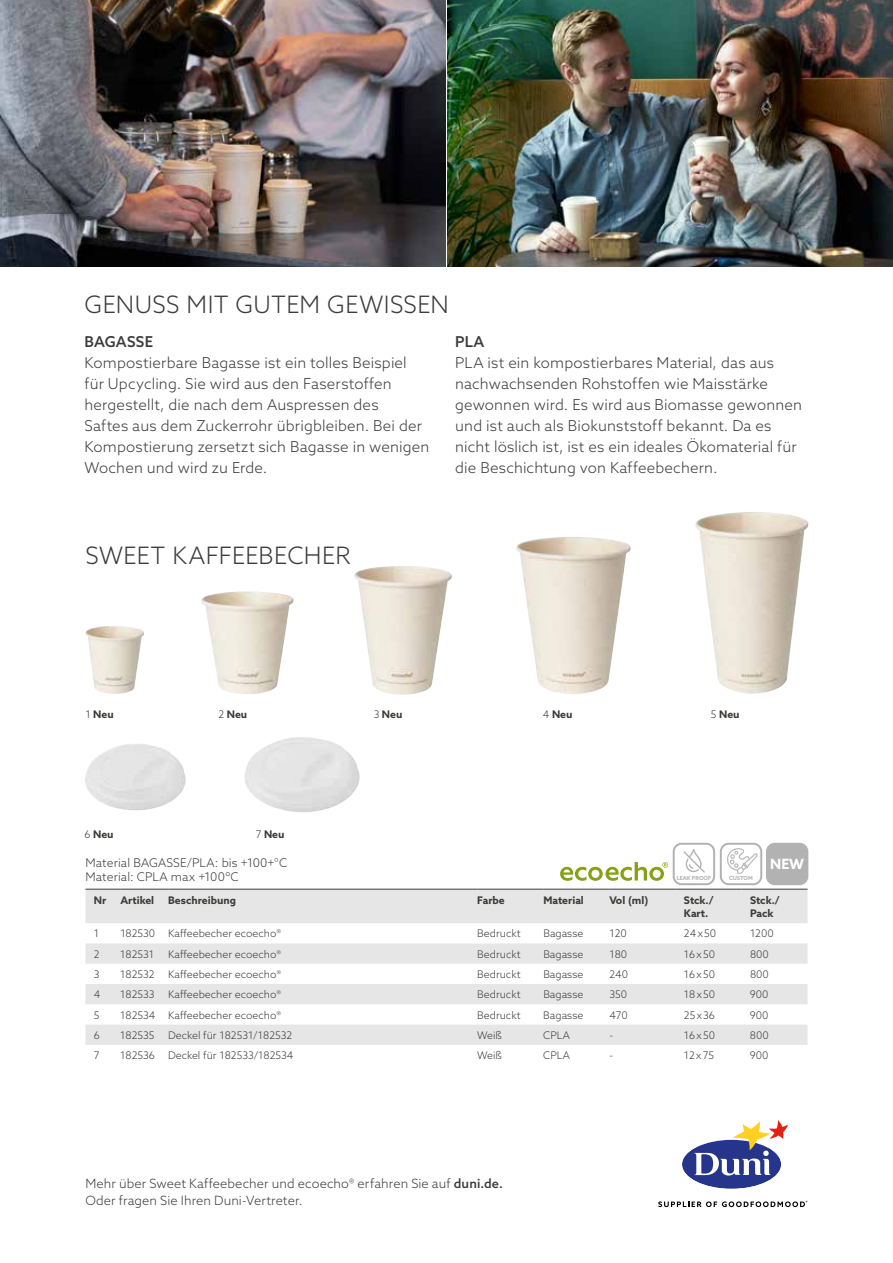
<style>
.page{position:relative;width:893px;height:1263px;background:#fff}
.page>*{position:absolute;margin:0;border:0;box-sizing:border-box;transform-origin:0 0}
.t1{font:300 24px "Azo Sans";letter-spacing:.015em;color:#3c3c3b}
.t2{font:300 15px/21px "Azo Sans";letter-spacing:.01em;color:#3c3c3b}
.t3{font:500 15px "Azo Sans";letter-spacing:.015em;color:#3c3c3b}
.t4{font:700 14.1px "Azo Sans";color:#fff}
.t5{font:300 12.75px/17.5px "Azo Sans";letter-spacing:.01em;color:#3c3c3b}
.t6{font:300 12px/14.4px "Azo Sans";letter-spacing:.01em;color:#3c3c3b}
.t7{font:300 10.5px "Azo Sans";color:#3c3c3b}
.t8{font:700 10.5px/13.5px "Azo Sans";color:#3c3c3b}
.t9{font:700 5.55px "Azo Sans";color:#b3b2b2}
.s1{font-weight:300}
.s2{font-weight:500}
</style>
<div class="page">
<img style="left:85px;top:744px;width:101px;height:66px">
<img style="left:244px;top:737px;width:116px;height:75px">
<img style="left:85px;top:626px;width:59px;height:68px">
<img style="left:201px;top:591px;width:93px;height:103px">
<img style="left:354px;top:566px;width:98px;height:129px">
<img style="left:516px;top:537px;width:115px;height:157px">
<img style="left:695px;top:512px;width:113px;height:182px">
<svg style="left:85px;top:890px;width:723px;height:155px;fill:#e6e6e6"></svg>
<hr style="left:85px;top:889px;width:35px;height:1px;background:#3c3c3b">
<hr style="left:120px;top:889px;width:48px;height:1px;background:#3c3c3b">
<hr style="left:168px;top:889px;width:309px;height:1px;background:#3c3c3b">
<hr style="left:477px;top:889px;width:66px;height:1px;background:#3c3c3b">
<hr style="left:543px;top:889px;width:66px;height:1px;background:#3c3c3b">
<hr style="left:609px;top:889px;width:66px;height:1px;background:#3c3c3b">
<hr style="left:675px;top:889px;width:66px;height:1px;background:#3c3c3b">
<hr style="left:741px;top:889px;width:67px;height:1px;background:#3c3c3b">
<svg style="left:682px;top:1120px;width:106px;height:69px"></svg>
<svg style="left:658px;top:1201px;width:149px;height:6px"></svg>
<img style="left:0;top:0;width:445px;height:266px">
<img style="left:448px;top:0;width:445px;height:266px">
<svg style="left:560px;top:843px;width:203px;height:43px"></svg>
<div style="left:767px;top:844px;width:40px;height:40px;background:#b3b2b2;border-radius:8px"></div>
<div style="left:766px;top:843px;width:42px;height:42px;border:2px solid #b3b2b2;border-radius:8px"></div>
<h1 class="t1" style="left:85px;top:289px;width:366px">GENUSS MIT GUTEM GEWISSEN</h1>
<p class="t3" style="left:85px;top:332px;width:70px">BAGASSE</p>
<p class="t2" style="left:85px;top:352px;width:346px">Kompostierbare Bagasse ist ein tolles Beispiel für Upcycling. Sie wird aus den Faserstoffen hergestellt, die nach dem Auspressen des<br>Saftes aus dem Zuckerrohr übrigbleiben. Bei der Kompostierung zersetzt sich Bagasse in wenigen Wochen und wird zu Erde.</p>
<p class="t3" style="left:455px;top:332px;width:31px">PLA</p>
<p class="t2" style="left:455px;top:352px;width:348px">PLA ist ein kompostierbares Material, das aus nachwachsenden Rohstoffen wie Maisstärke gewonnen wird. Es wird aus Biomasse gewonnen und ist auch als Biokunststoff bekannt. Da es nicht löslich ist, ist es ein ideales Ökomaterial für die Beschichtung von Kaffeebechern.</p>
<h1 class="t1" style="left:85px;top:540px;width:267px">SWEET KAFFEEBECHER</h1>
<p class="t8" style="left:85px;top:707px;width:30px"><span class="s1">1</span> Neu</p>
<p class="t8" style="left:711px;top:707px;width:30px"><span class="s1">5</span> Neu</p>
<p class="t8" style="left:218px;top:707px;width:30px"><span class="s1">2</span> Neu</p>
<p class="t8" style="left:374px;top:707px;width:30px"><span class="s1">3</span> Neu</p>
<p class="t8" style="left:543px;top:707px;width:31px"><span class="s1">4</span> Neu</p>
<p class="t8" style="left:84px;top:827px;width:31px"><span class="s1">6</span> Neu</p>
<p class="t8" style="left:256px;top:827px;width:30px"><span class="s1">7</span> Neu</p>
<p class="t6" style="left:85px;top:855px;width:203px">Material BAGASSE/PLA: bis +100+°C<br>Material: CPLA max +100ºC</p>
<p class="t9" style="left:682px;top:874px;width:29px">SEALABLE</p>
<p class="t9" style="left:729px;top:874px;width:25px">CUSTOM</p>
<p class="t9" style="left:677px;top:874px;width:36px">LEAK PR OF</p>
<p class="t9" style="left:730px;top:874px;width:15px">MICR</p>
<p class="t9" style="left:685px;top:874px;width:25px">CUSTOM</p>
<p class="t9" style="left:729px;top:874px;width:28px">INSULATE</p>
<p class="t4" style="left:770px;top:854px;width:35px">NEW</p>
<p class="t8" style="left:94px;top:893px;width:14px">Nr</p>
<p class="t8" style="left:120px;top:893px;width:35px">Artikel</p>
<p class="t8" style="left:168px;top:893px;width:69px">Beschreibung</p>
<p class="t8" style="left:477px;top:893px;width:29px">Farbe</p>
<p class="t8" style="left:543px;top:893px;width:42px">Material</p>
<p class="t8" style="left:609px;top:893px;width:40px">Vol (ml)</p>
<p class="t8" style="left:684px;top:893px;width:31px">Stck./<br>Kart.</p>
<p class="t8" style="left:750px;top:893px;width:31px">Stck./<br>Pack</p>
<p class="t7" style="left:94px;top:927px;width:7px">1</p>
<p class="t7" style="left:120px;top:927px;width:163px">182530 Kaffeebecher ecoecho®</p>
<p class="t7" style="left:477px;top:927px;width:45px">Bedruckt</p>
<p class="t7" style="left:543px;top:927px;width:42px">Bagasse</p>
<p class="t7" style="left:609px;top:927px;width:19px">120</p>
<p class="t7" style="left:684px;top:927px;width:34px">24x50</p>
<p class="t7" style="left:750px;top:927px;width:25px">1200</p>
<p class="t7" style="left:94px;top:947px;width:7px">2</p>
<p class="t7" style="left:120px;top:947px;width:35px">182531</p>
<p class="t7" style="left:168px;top:947px;width:115px">Kaffeebecher ecoecho®</p>
<p class="t7" style="left:477px;top:947px;width:45px">Bedruckt</p>
<p class="t7" style="left:543px;top:947px;width:42px">Bagasse</p>
<p class="t7" style="left:609px;top:947px;width:19px">180</p>
<p class="t7" style="left:684px;top:947px;width:33px">16x50</p>
<p class="t7" style="left:750px;top:947px;width:20px">800</p>
<p class="t7" style="left:94px;top:967px;width:7px">3</p>
<p class="t7" style="left:120px;top:967px;width:36px">182532</p>
<p class="t7" style="left:168px;top:967px;width:115px">Kaffeebecher ecoecho®</p>
<p class="t7" style="left:477px;top:967px;width:45px">Bedruckt</p>
<p class="t7" style="left:543px;top:967px;width:42px">Bagasse</p>
<p class="t7" style="left:609px;top:967px;width:20px">240</p>
<p class="t7" style="left:684px;top:967px;width:33px">16x50</p>
<p class="t7" style="left:750px;top:967px;width:20px">800</p>
<p class="t7" style="left:94px;top:988px;width:8px">4</p>
<p class="t7" style="left:120px;top:988px;width:36px">182533</p>
<p class="t7" style="left:168px;top:988px;width:115px">Kaffeebecher ecoecho®</p>
<p class="t7" style="left:477px;top:988px;width:45px">Bedruckt</p>
<p class="t7" style="left:543px;top:988px;width:42px">Bagasse</p>
<p class="t7" style="left:609px;top:988px;width:19px">350</p>
<p class="t7" style="left:684px;top:988px;width:33px">18x50</p>
<p class="t7" style="left:750px;top:988px;width:20px">900</p>
<p class="t7" style="left:94px;top:1008px;width:7px">5</p>
<p class="t7" style="left:120px;top:1008px;width:163px">182534 Kaffeebecher ecoecho®</p>
<p class="t7" style="left:477px;top:1008px;width:45px">Bedruckt</p>
<p class="t7" style="left:543px;top:1008px;width:42px">Bagasse</p>
<p class="t7" style="left:609px;top:1008px;width:20px">470</p>
<p class="t7" style="left:684px;top:1008px;width:33px">25x36</p>
<p class="t7" style="left:750px;top:1008px;width:20px">900</p>
<p class="t7" style="left:94px;top:1028px;width:8px">6</p>
<p class="t7" style="left:120px;top:1028px;width:36px">182535</p>
<p class="t7" style="left:168px;top:1028px;width:126px">Deckel für 182531/182532</p>
<p class="t7" style="left:477px;top:1028px;width:26px">Weiß</p>
<p class="t7" style="left:543px;top:1028px;width:28px">CPLA</p>
<p class="t7" style="left:609px;top:1028px;width:5px">-</p>
<p class="t7" style="left:684px;top:1028px;width:33px">16x50</p>
<p class="t7" style="left:750px;top:1028px;width:20px">800</p>
<p class="t7" style="left:94px;top:1048px;width:7px">7</p>
<p class="t7" style="left:120px;top:1048px;width:36px">182536</p>
<p class="t7" style="left:168px;top:1048px;width:127px">Deckel für 182533/182534</p>
<p class="t7" style="left:477px;top:1048px;width:26px">Weiß</p>
<p class="t7" style="left:543px;top:1048px;width:28px">CPLA</p>
<p class="t7" style="left:609px;top:1048px;width:5px">-</p>
<p class="t7" style="left:684px;top:1048px;width:32px">12x75</p>
<p class="t7" style="left:750px;top:1048px;width:20px">900</p>
<p class="t5" style="left:85px;top:1174px;width:419px">Mehr über Sweet Kaffeebecher und ecoecho® erfahren Sie auf <span class="s2">duni.de.<br></span>Oder fragen Sie Ihren Duni-Vertreter.</p>
</div>
